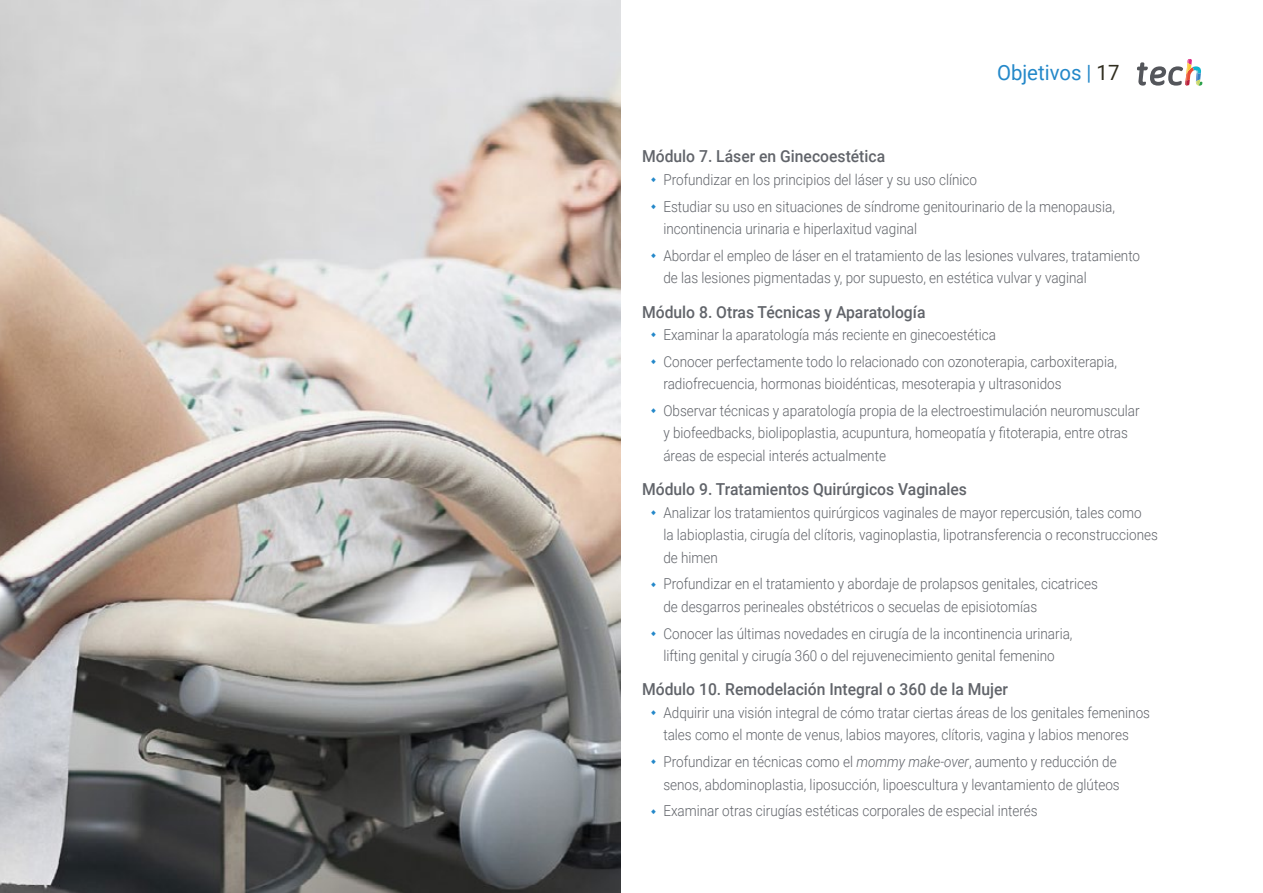
<style>
.page{position:relative;width:1263px;height:893px;background:#fff}
.page>*{position:absolute;margin:0;border:0;box-sizing:border-box;transform-origin:0 0}
.t1{font:21px "Roboto";color:#2488c9}
.t2{font:500 16.5px "Roboto";color:#61646a;scale:.95 1}
.t3{font:300 15px/22.5px "Roboto";color:#61646a;scale:.9 1}
.s1{color:#312e20}
.s2{font-style:italic}
</style>
<div class="page">
<svg style="left:1137px;top:59px;width:65px;height:27px"></svg>
<img style="left:0;top:0;width:621px;height:893px">
<h1 class="t1" style="left:997px;top:57px;width:124px">Objetivos | <span class="s1">17</span></h1>
<p class="t2" style="left:642px;top:145px;width:257px">Módulo 7. Láser en Ginecoestética</p>
<p class="t3" style="left:663px;top:166px;width:503px;line-height:26.7px">Profundizar en los principios del láser y su uso clínico<br>Estudiar su uso en situaciones de síndrome genitourinario de la menopausia,</p>
<p class="t3" style="left:663px;top:215px;width:531px;line-height:26.7px">incontinencia urinaria e hiperlaxitud vaginal<br>Abordar el empleo de láser en el tratamiento de las lesiones vulvares, tratamiento</p>
<p class="t3" style="left:663px;top:266px;width:472px">de las lesiones pigmentadas y, por supuesto, en estética vulvar y vaginal</p>
<p class="t2" style="left:642px;top:300px;width:300px">Módulo 8. Otras Técnicas y Aparatología</p>
<p class="t3" style="left:663px;top:321px;width:505px;line-height:26.7px">Examinar la aparatología más reciente en ginecoestética<br>Conocer perfectamente todo lo relacionado con ozonoterapia, carboxiterapia,</p>
<p class="t3" style="left:663px;top:370px;width:531px;line-height:26.7px">radiofrecuencia, hormonas bioidénticas, mesoterapia y ultrasonidos<br>Observar técnicas y aparatología propia de la electroestimulación neuromuscular</p>
<p class="t3" style="left:663px;top:421px;width:518px">y biofeedbacks, biolipoplastia, acupuntura, homeopatía y fitoterapia, entre otras áreas de especial interés actualmente</p>
<p class="t2" style="left:642px;top:478px;width:343px">Módulo 9. Tratamientos Quirúrgicos Vaginales</p>
<p class="t3" style="left:663px;top:500px;width:551px">Analizar los tratamientos quirúrgicos vaginales de mayor repercusión, tales como<br>la labioplastia, cirugía del clítoris, vaginoplastia, lipotransferencia o reconstrucciones de himen</p>
<p class="t3" style="left:663px;top:572px;width:484px">Profundizar en el tratamiento y abordaje de prolapsos genitales, cicatrices de desgarros perineales obstétricos o secuelas de episiotomías</p>
<p class="t3" style="left:663px;top:621px;width:456px">Conocer las últimas novedades en cirugía de la incontinencia urinaria, lifting genital y cirugía 360 o del rejuvenecimiento genital femenino</p>
<p class="t2" style="left:642px;top:678px;width:387px">Módulo 10. Remodelación Integral o 360 de la Mujer</p>
<p class="t3" style="left:663px;top:701px;width:542px">Adquirir una visión integral de cómo tratar ciertas áreas de los genitales femeninos tales como el monte de venus, labios mayores, clítoris, vagina y labios menores</p>
<p class="t3" style="left:663px;top:750px;width:508px">Profundizar en técnicas como el <span class="s2">mommy make-over</span>, aumento y reducción de senos, abdominoplastia, liposucción, lipoescultura y levantamiento de glúteos</p>
<p class="t3" style="left:663px;top:799px;width:417px">Examinar otras cirugías estéticas corporales de especial interés</p>
</div>
